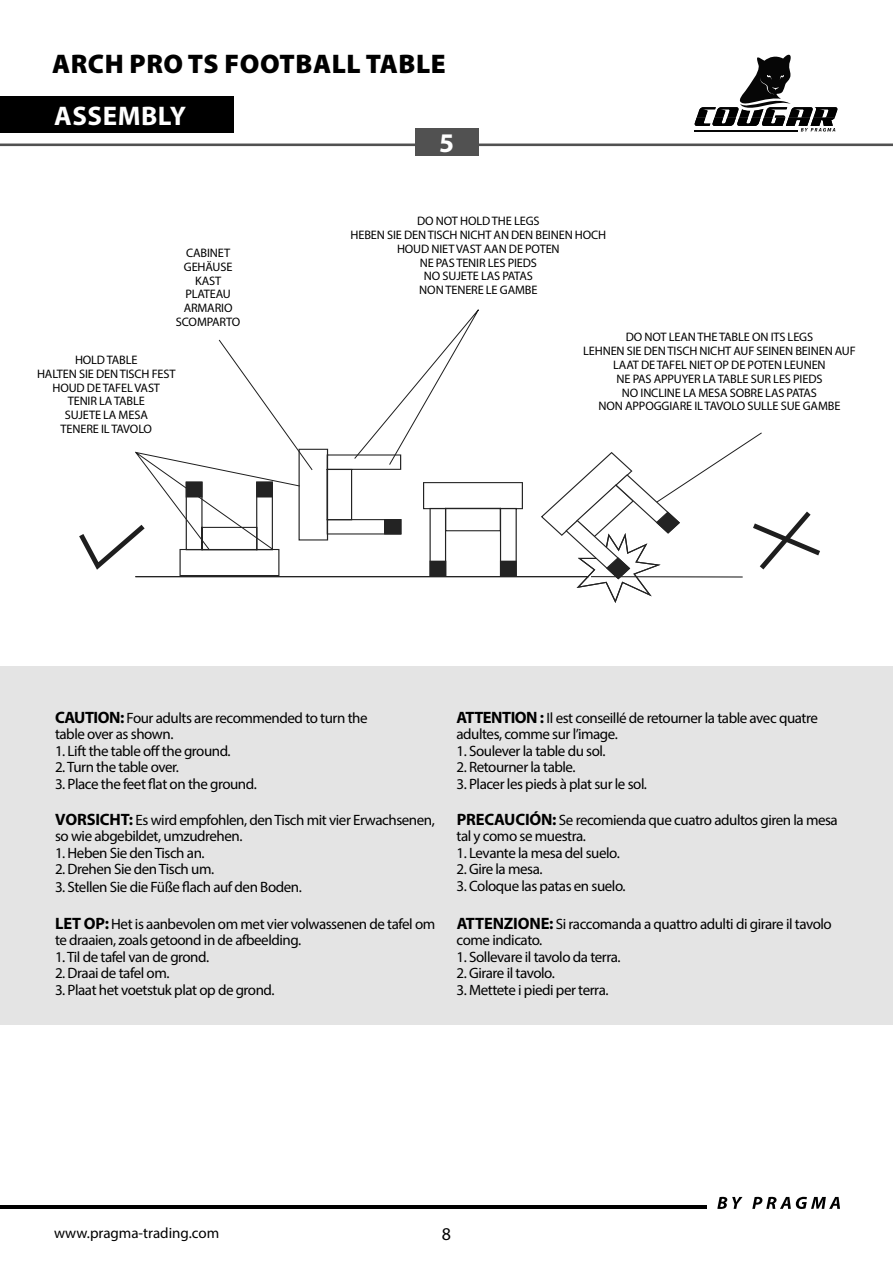
<style>
.page{position:relative;width:893px;height:1263px;background:#fff}
.page>*{position:absolute;margin:0;border:0;box-sizing:border-box;transform-origin:0 0}
.t1{font:900 27px "Myriad Pro";letter-spacing:.02em;color:#000}
.t2{font:700 27px "Myriad Pro";letter-spacing:.02em;color:#fff}
.t3{font:18px "Myriad Pro";color:#000}
.t4{font:15px/16.5px "Myriad Pro";letter-spacing:-.03em;color:#000}
.t5{font:15px "Myriad Pro";color:#000}
.t6{font:12.3px/13.8px "Myriad Pro";letter-spacing:-.01em;color:#000;text-align:center}
.s1{font-weight:700;font-size:16.5px}
</style>
<div class="page">
<svg style="left:694px;top:54px;width:144px;height:78px"></svg>
<hr style="left:695px;top:130px;width:103px;height:2px;background:#060606">
<div style="left:0;top:96px;width:234px;height:37px;background:#000"></div>
<svg style="left:717px;top:1197px;width:25px;height:12px"></svg>
<svg style="left:752px;top:1197px;width:88px;height:12px"></svg>
<hr style="left:0;top:1205px;width:707px;height:4px;background:#000">
<hr style="left:0;top:144px;width:893px;height:2px;background:#515151">
<div style="left:415px;top:128px;width:63px;height:28px;background:#515151"></div>
<svg style="left:79px;top:339px;width:741px;height:264px"></svg>
<hr style="left:591px;top:576px;width:152px;height:1px;background:#232323">
<div style="left:0;top:667px;width:893px;height:358px;background:#e4e4e4"></div>
<h1 class="t1" style="left:52px;top:48px;width:395px">ARCH PRO TS FOOTBALL TABLE</h1>
<h1 class="t2" style="left:54px;top:102px;width:133px">ASSEMBLY</h1>
<p class="t6" style="left:176px;top:246px;width:66px">CABINET<br>GEHÄUSE<br>KAST<br>PLATEAU<br>ARMARIO<br>SCOMPARTO</p>
<p class="t6" style="left:37px;top:353px;width:140px">HOLD TABLE<br>HALTEN SIE DEN TISCH FEST<br>HOUD DE TAFEL VAST<br>TENIR LA TABLE<br>SUJETE LA MESA<br>TENERE IL TAVOLO</p>
<h1 class="t2" style="left:439px;top:129px;width:16px">5</h1>
<p class="t6" style="left:351px;top:214px;width:257px">DO NOT HOLD THE LEGS<br>HEBEN SIE DEN TISCH NICHT AN DEN BEINEN HOCH<br>HOUD NIET VAST AAN DE POTEN<br>NE PAS TENIR LES PIEDS<br>NO SUJETE LAS PATAS<br>NON TENERE LE GAMBE</p>
<p class="t6" style="left:583px;top:330px;width:274px">DO NOT LEAN THE TABLE ON ITS LEGS<br>LEHNEN SIE DEN TISCH NICHT AUF SEINEN BEINEN AUF LAAT DE TAFEL NIET OP DE POTEN LEUNEN<br>NE PAS APPUYER LA TABLE SUR LES PIEDS<br>NO INCLINE LA MESA SOBRE LAS PATAS<br>NON APPOGGIARE IL TAVOLO SULLE SUE GAMBE</p>
<p class="t4" style="left:55px;top:710px;width:314px"><span class="s1">CAUTION:</span> Four adults are recommended to turn the table over as shown.</p>
<p class="t4" style="left:55px;top:743px;width:177px">1. Lift the table off the ground.</p>
<p class="t4" style="left:55px;top:759px;width:125px">2. Turn the table over.</p>
<p class="t4" style="left:55px;top:776px;width:203px">3. Place the feet flat on the ground.</p>
<p class="t4" style="left:55px;top:812px;width:381px"><span class="s1">VORSICHT:</span> Es wird empfohlen, den Tisch mit vier Erwachsenen, so wie abgebildet, umzudrehen.</p>
<p class="t4" style="left:55px;top:845px;width:151px">1. Heben Sie den Tisch an.</p>
<p class="t4" style="left:55px;top:861px;width:161px">2. Drehen Sie den Tisch um.</p>
<p class="t4" style="left:55px;top:879px;width:248px">3. Stellen Sie die Füße flach auf den Boden.</p>
<p class="t4" style="left:55px;top:916px;width:382px"><span class="s1">LET OP:</span> Het is aanbevolen om met vier volwassenen de tafel om te draaien, zoals getoond in de afbeelding.</p>
<p class="t4" style="left:55px;top:949px;width:156px">1. Til de tafel van de grond.</p>
<p class="t4" style="left:55px;top:965px;width:116px">2. Draai de tafel om.</p>
<p class="t4" style="left:55px;top:982px;width:221px">3. Plaat het voetstuk plat op de grond.</p>
<p class="t4" style="left:456px;top:710px;width:363px"><span class="s1">ATTENTION :</span> Il est conseillé de retourner la table avec quatre adultes, comme sur l’image.</p>
<p class="t4" style="left:456px;top:743px;width:151px">1. Soulever la table du sol.</p>
<p class="t4" style="left:456px;top:759px;width:121px">2. Retourner la table.</p>
<p class="t4" style="left:456px;top:776px;width:192px">3. Placer les pieds à plat sur le sol.</p>
<p class="t4" style="left:456px;top:812px;width:383px"><span class="s1">PRECAUCIÓN:</span> Se recomienda que cuatro adultos giren la mesa tal y como se muestra.</p>
<p class="t4" style="left:456px;top:845px;width:165px">1. Levante la mesa del suelo.</p>
<p class="t4" style="left:456px;top:861px;width:88px">2. Gire la mesa.</p>
<p class="t4" style="left:456px;top:878px;width:171px">3. Coloque las patas en suelo.</p>
<p class="t4" style="left:456px;top:916px;width:377px"><span class="s1">ATTENZIONE:</span> Si raccomanda a quattro adulti di girare il tavolo come indicato.</p>
<p class="t4" style="left:456px;top:949px;width:166px">1. Sollevare il tavolo da terra.</p>
<p class="t4" style="left:456px;top:965px;width:100px">2. Girare il tavolo.</p>
<p class="t4" style="left:456px;top:982px;width:154px">3. Mettete i piedi per terra.</p>
<p class="t5" style="left:54px;top:1226px;width:167px">www.pragma-trading.com</p>
<p class="t3" style="left:442px;top:1225px;width:11px">8</p>
</div>
